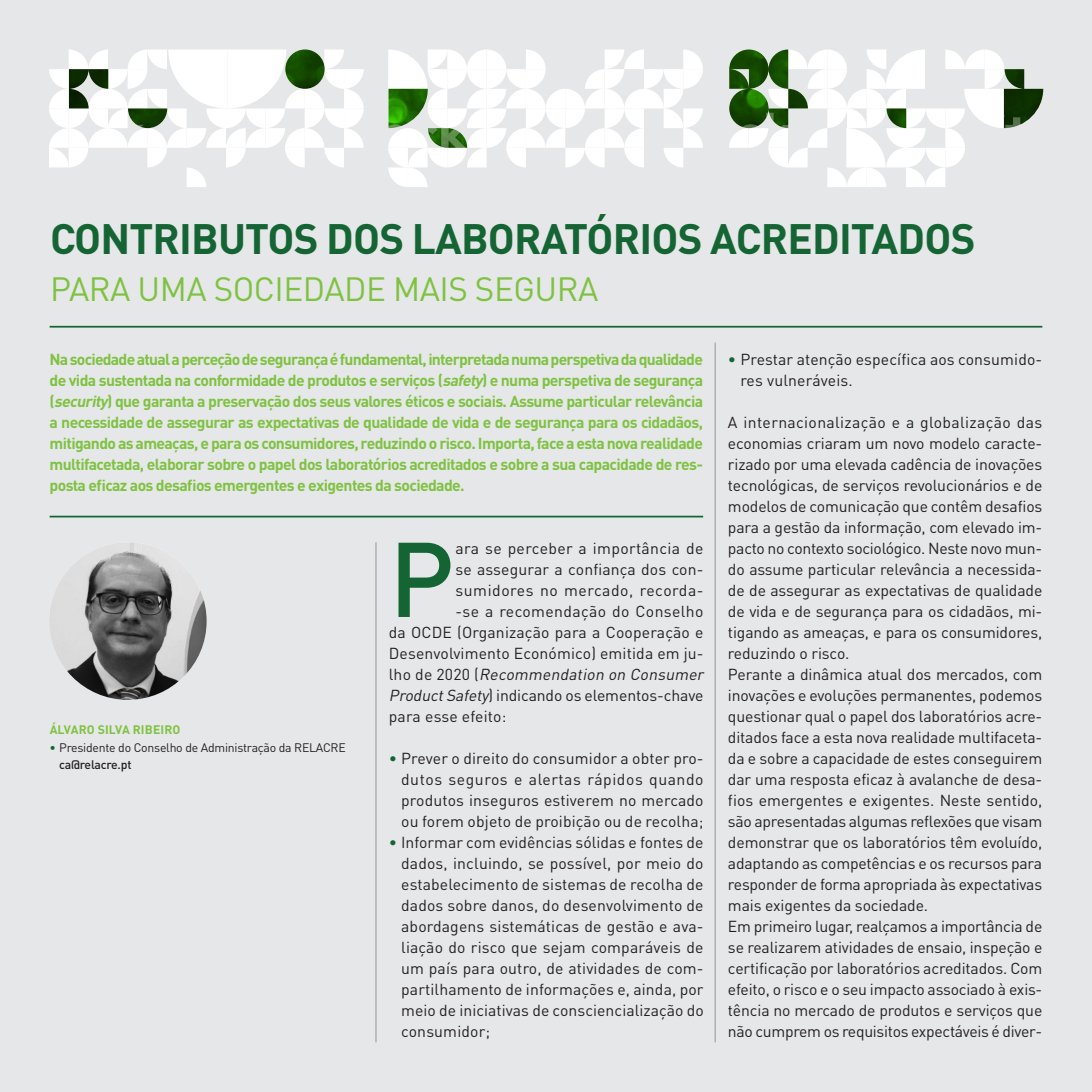
<style>
.page{position:relative;width:1092px;height:1092px;background:#fff}
.page>*{position:absolute;margin:0;border:0;box-sizing:border-box;transform-origin:0 0}
.miolo_capitular{font:500 104.3px "DIN Pro";color:#156534}
.titulo{font:700 42px "DIN Pro";letter-spacing:-.02em;color:#156534}
.titulo-2{font:33.25px "DIN Pro";letter-spacing:-.015em;color:#7fc241}
.miolo_1{font:15.75px/21px "DIN Pro";letter-spacing:-.01em;color:#231f20;text-align:justify}
.miolo_1-2{font:700 15.75px/21px "DIN Pro";letter-spacing:-.04em;color:#7fc241;text-align:justify}
.miolo_capitular-2{font:15.75px "DIN Pro";letter-spacing:.01em;color:#231f20}
.miolo_1-3{font:15.75px/21px "DIN Pro";letter-spacing:.01em;color:#231f20}
.miolo_capitular-3{font:italic 15.75px "DIN Pro";color:#231f20}
.miolo_capitular-4{font:15.75px "DIN Pro";letter-spacing:.035em;color:#231f20}
.miolo_1-4{font:12.25px/17.5px "DIN Pro";letter-spacing:-.02em;color:#231f20}
.miolo_1-5{font:700 12.25px "DIN Pro";letter-spacing:.01em;color:#7fc241}
.s1{font-style:italic}
.s2{color:#156534}
.s3{font-weight:500}
.s4{font-style:normal}
</style>
<div class="page">
<div style="left:0;top:0;width:1091px;height:1091px;background:#e6e7e9"></div>
<hr style="left:714px;top:342px;width:1px;height:700px;background:#939598">
<hr style="left:375px;top:542px;width:1px;height:500px;background:#939598">
<svg style="left:768px;top:148px;width:197px;height:39px"></svg>
<svg style="left:388px;top:148px;width:295px;height:39px"></svg>
<svg style="left:49px;top:69px;width:295px;height:118px"></svg>
<img style="left:69px;top:49px;width:974px;height:99px">
<hr style="left:50px;top:515px;width:653px;height:2px;background:#156534">
<hr style="left:50px;top:326px;width:992px;height:1px;background:#156534">
<img style="left:49px;top:542px;width:158px;height:157px;border-radius:79px">
<p class="titulo" style="left:50px;top:210px;width:926px">CONTRIBUTOS DOS LABORATÓRIOS ACREDITADOS</p>
<p class="titulo-2" style="left:50px;top:266px;width:549px">PARA UMA SOCIEDADE MAIS SEGURA</p>
<p class="miolo_1-2" style="left:50px;top:348px;width:655px">Na sociedade atual a perceção de segurança é fundamental, interpretada numa perspetiva da qualidade de vida sustentada na conformidade de produtos e serviços (<span class="s1">safety</span>) e numa perspetiva de segurança (<span class="s1">security</span>) que garanta a preservação dos seus valores éticos e sociais. Assume particular relevância a necessidade de assegurar as expectativas de qualidade de vida e de segurança para os cidadãos, mitigando as ameaças, e para os consumidores, reduzindo o risco. Importa, face a esta nova realidade multifacetada, elaborar sobre o papel dos laboratórios acreditados e sobre a sua capacidade de res&shy;posta eficaz aos desafios emergentes e exigentes da sociedade.</p>
<p class="miolo_1-5" style="left:50px;top:721px;width:132px">ÁLVARO SILVA RIBEIRO</p>
<p class="miolo_1-4" style="left:59px;top:737px;width:288px;text-indent:-10px"><span class="s2">•</span> Presidente do Conselho de Administração da RELACRE <span class="s3">ca@relacre.pt</span></p>
<p class="miolo_capitular" style="left:389px;top:508px;width:67px">P</p>
<p class="miolo_capitular-2" style="left:455px;top:537px;width:249px">ara se perceber a importância de</p>
<p class="miolo_capitular-2" style="left:455px;top:558px;width:249px">se assegurar a confiança dos con-</p>
<p class="miolo_capitular-4" style="left:455px;top:579px;width:249px">sumidores no mercado, recorda-</p>
<p class="miolo_capitular-2" style="left:455px;top:600px;width:249px">-se a recomendação do Conselho</p>
<p class="miolo_capitular-2" style="left:389px;top:621px;width:316px">da OCDE (Organização para a Cooperação e</p>
<p class="miolo_capitular-2" style="left:389px;top:642px;width:316px">Desenvolvimento Económico) emitida em ju-</p>
<p class="miolo_capitular-3" style="left:389px;top:663px;width:320px"><span class="s4">l h o d e 2 0 2 0 (</span> Recommendation on Consumer</p>
<p class="miolo_capitular-2" style="left:389px;top:684px;width:316px"><span class="s1">ProductSafety</span>) indicando os elementos-chave</p>
<p class="miolo_capitular-2" style="left:389px;top:705px;width:119px">para esse efeito:</p>
<p class="miolo_1" style="left:401px;top:747px;width:304px;text-indent:-12px"><span class="s2">•</span> Prever o direito do consumidor a obter pro&shy;dutos seguros e alertas rápidos quando produtos inseguros estiverem no mercado ou forem objeto de proibição ou de recolha;</p>
<p class="miolo_1" style="left:401px;top:831px;width:304px;text-indent:-12px"><span class="s2">•</span> Informar com evidências sólidas e fontes de dados, incluindo, se possível, por meio do estabelecimento de sistemas de recolha de dados sobre danos, do desenvolvimento de abordagens sistemáticas de gestão e ava&shy;liação do risco que sejam comparáveis de um país para outro, de atividades de com&shy;partilhamento de informações e, ainda, por meio de iniciativas de consciencialização do consumidor;</p>
<p class="miolo_1-3" style="left:740px;top:348px;width:303px;text-indent:-12px"><span class="s2">•</span> Prestar atenção específica aos consumido&shy;res vulneráveis.</p>
<p class="miolo_1" style="left:728px;top:411px;width:316px">A internacionalização e a globalização das economias criaram um novo modelo caracte&shy;rizado por uma elevada cadência de inovações tecnológicas, de serviços revolucionários e de modelos de comunicação que contêm desafios para a gestão da informação, com elevado im&shy;pacto no contexto sociológico. Neste novo mun&shy;do assume particular relevância a necessida&shy;de de assegurar as expectativas de qualidade de vida e de segurança para os cidadãos, mi&shy;tigando as ameaças, e para os consumidores, reduzindo o risco.</p>
<p class="miolo_1" style="left:728px;top:663px;width:316px">Perante a dinâmica atual dos mercados, com inovações e evoluções permanentes, podemos questionar qual o papel dos laboratórios acre&shy;ditados face a esta nova realidade multifaceta&shy;da e sobre a capacidade de estes conseguirem dar uma resposta eficaz à avalanche de desa&shy;fios emergentes e exigentes. Neste sentido, são apresentadas algumas reflexões que visam demonstrar que os laboratórios têm evoluído, adaptando as competências e os recursos para responder de forma apropriada às expectativas mais exigentes da sociedade.</p>
<p class="miolo_1" style="left:728px;top:915px;width:316px">Em primeiro lugar, realçamos a importância de se realizarem atividades de ensaio, inspeção e certificação por laboratórios acreditados. Com efeito, o risco e o seu impacto associado à exis&shy;tência no mercado de produtos e serviços que não cumprem os requisitos expectáveis é diver-</p>
</div>
